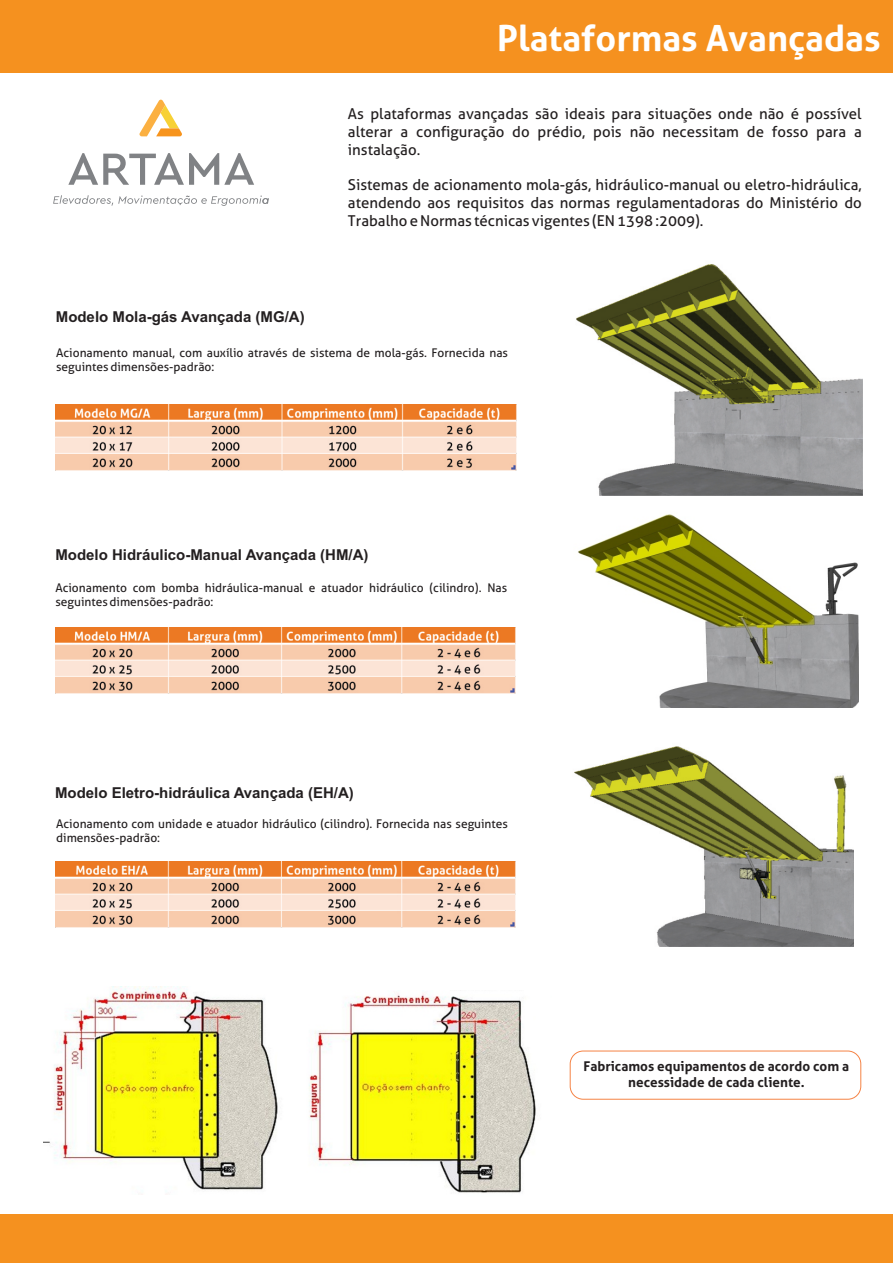
<style>
.page{position:relative;width:893px;height:1263px;background:#fff}
.page>*{position:absolute;margin:0;border:0;box-sizing:border-box;transform-origin:0 0}
.t1{font:700 36px "Aller";color:#fff}
.t2{font:15px/17.7px "Aller";color:#231f20;text-align:justify}
.t3{font:700 15px "Arial";color:#231f20}
.t4{font:700 13.5px/16px "Aller";color:#231f20;text-align:center}
.t5{font:12px/14.2px "Aller";color:#231f20}
</style>
<div class="page">
<div style="left:0;top:0;width:893px;height:73px;background:#f5911f"></div>
<div style="left:0;top:1214px;width:893px;height:49px;background:#f5911f"></div>
<svg style="left:139px;top:100px;width:43px;height:36px"></svg>
<svg style="left:68px;top:153px;width:186px;height:32px"></svg>
<svg style="left:53px;top:195px;width:216px;height:11px"></svg>
<img style="left:576px;top:264px;width:286px;height:232px">
<img style="left:578px;top:514px;width:281px;height:193px">
<img style="left:574px;top:746px;width:280px;height:200px">
<img style="left:55px;top:404px;width:461px;height:67px">
<img style="left:55px;top:627px;width:461px;height:66px">
<img style="left:56px;top:862px;width:459px;height:66px">
<div style="left:570px;top:1051px;width:291px;height:48px;border:1px solid #f58345;border-radius:13px"></div>
<img style="left:44px;top:987px;width:234px;height:203px">
<img style="left:309px;top:994px;width:227px;height:199px">
<h1 class="t1" style="left:497px;top:25px;width:385px">Plataformas Avançadas</h1>
<p class="t3" style="left:56px;top:311px;width:250px">Modelo Mola-gás Avançada (MG/A)</p>
<p class="t2" style="left:348px;top:107px;width:515px">As plataformas avançadas são ideais para situações onde não é possível alterar a configuração do prédio, pois não necessitam de fosso para a instalação.</p>
<p class="t2" style="left:348px;top:178px;width:515px">Sistemas de acionamento mola-gás, hidráulico-manual ou eletro-hidráulica, atendendo aos requisitos das normas regulamentadoras do Ministério do Trabalho e Normas técnicas vigentes (EN 1398 :2009).</p>
<p class="t5" style="left:56px;top:347px;width:453px">Acionamento manual, com auxílio através de sistema de mola-gás. Fornecida nas seguintes dimensões-padrão:</p>
<p class="t3" style="left:55px;top:549px;width:315px">Modelo Hidráulico-Manual Avançada (HM/A)</p>
<p class="t5" style="left:55px;top:581px;width:453px">Acionamento com bomba hidráulica-manual e atuador hidráulico (cilindro). Nas seguintes dimensões-padrão:</p>
<p class="t3" style="left:55px;top:787px;width:300px">Modelo Eletro-hidráulica Avançada (EH/A)</p>
<p class="t5" style="left:56px;top:818px;width:453px">Acionamento com unidade e atuador hidráulico (cilindro). Fornecida nas seguintes dimensões-padrão:</p>
<p class="t4" style="left:584px;top:1060px;width:267px">Fabricamos equipamentos de acordo com a necessidade de cada cliente.</p>
</div>
